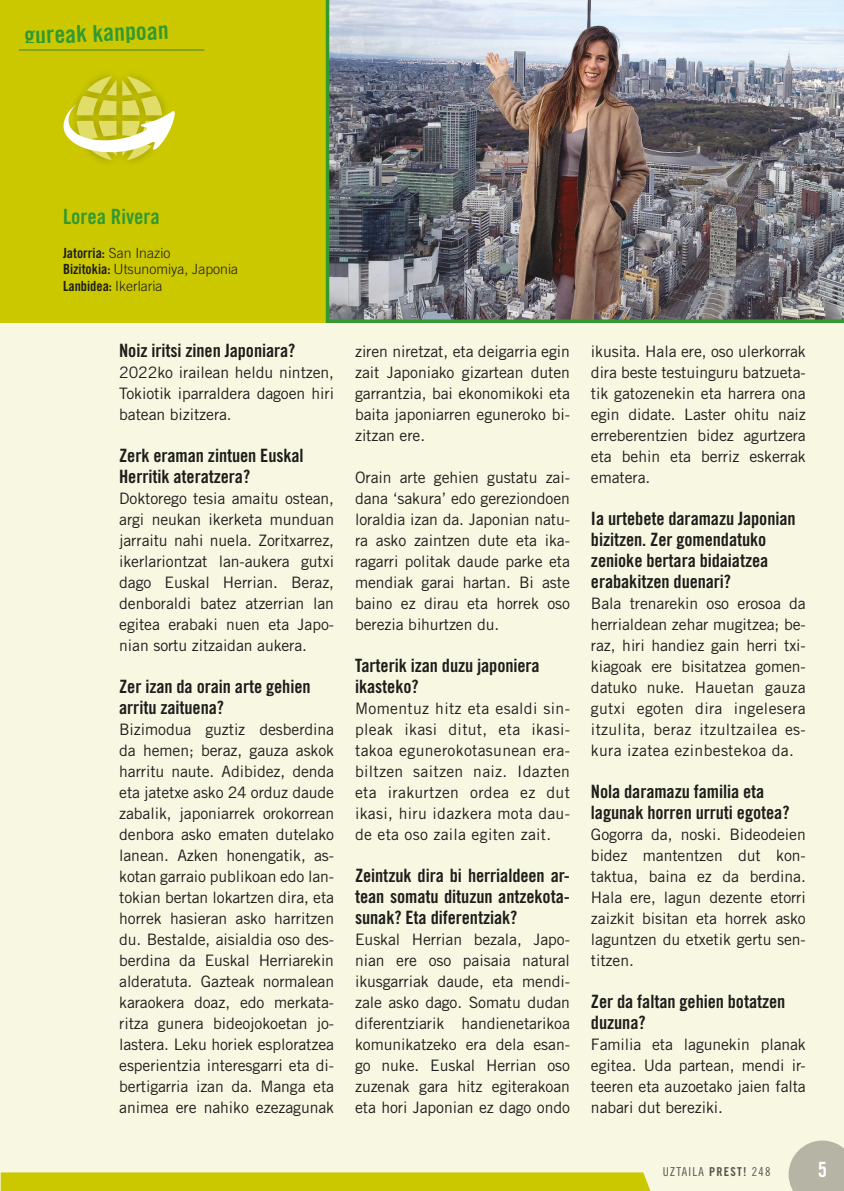
<style>
.page{position:relative;width:844px;height:1191px;background:#fff}
.page>*{position:absolute;margin:0;border:0;box-sizing:border-box;transform-origin:0 0}
.t1{font:24.5px "Trade Gothic LT Std Bd Cn 20";color:#329931}
.t2{font:21px "Trade Gothic LT Std Bd Cn 20";color:#329931}
.t3{font:21px "Trade Gothic LT Std Bd Cn 20";color:#fff}
.laburrak{font:18.38px/21px "Trade Gothic LT Std Bd Cn 20";letter-spacing:-.005em;color:#1d1d1b}
.laburrak-2{font:15.75px/21px "Trade Gothic LT Std";letter-spacing:-.005em;color:#1d1d1b;text-align:justify}
.t4{font:14px "Trade Gothic LT Std Bd Cn 20";color:#1d1d1b}
.t5{font:300 14px "Trade Gothic LT Std";color:#1d1d1b}
.t6{font:12.25px "Trade Gothic LT Std Cn 18";letter-spacing:.1em;color:#1d1d1b}
.s1{font-family:"Trade Gothic LT Std";font-weight:300}
.s2{font-family:"Trade Gothic LT Std Bd Cn 20";font-weight:400}
.s3{font-family:"Trade Gothic LT Std Bd Cn 20"}
</style>
<div class="page">
<div style="left:0;top:309px;width:843px;height:882px;background:#f8f7e2"></div>
<div style="left:0;top:0;width:843px;height:323px;background:#ccc800"></div>
<div style="left:1px;top:1172px;width:649px;height:19px;background:#ccc800"></div>
<hr style="left:19px;top:50px;width:185px;height:1px;background:#35882c">
<img style="left:326px;top:0;width:517px;height:323px">
<svg style="left:788px;top:1140px;width:55px;height:51px;background:#bebdad"></svg>
<svg style="left:63px;top:76px;width:112px;height:84px"></svg>
<p class="t1" style="left:24px;top:20px;width:146px;rotate:-2deg">gureak kanpoan</p>
<p class="t2" style="left:63px;top:204px;width:98px">Lorea Rivera</p>
<p class="t4" style="left:63px;top:244px;width:109px">Jatorria: <span class="s1">San Inazio</span></p>
<p class="t5" style="left:63px;top:261px;width:176px"><span class="s2">Bizitokia:</span> Utsunomiya, Japonia</p>
<p class="t4" style="left:63px;top:278px;width:101px">Lanbidea: <span class="s1">Ikerlaria</span></p>
<p class="laburrak" style="left:119px;top:340px;width:178px">Noiz iritsi zinen Japoniara?</p>
<p class="laburrak-2" style="left:119px;top:362px;width:216px">2022ko irailean heldu nintzen, Tokiotik iparraldera dagoen hiri batean bizitzera.</p>
<p class="laburrak" style="left:119px;top:445px;width:186px">Zerk eraman zintuen Euskal<br>Herritik ateratzera?</p>
<p class="laburrak-2" style="left:119px;top:488px;width:216px">Doktorego tesia amaitu ostean, argi neukan ikerketa munduan jarraitu nahi nuela. Zoritxarrez, ikerlariontzat lan-aukera gutxi dago Euskal Herrian. Beraz, denboraldi batez atzerrian lan egitea erabaki nuen eta Japo&shy;nian sortu zitzaidan aukera.</p>
<p class="laburrak" style="left:119px;top:676px;width:193px">Zer izan da orain arte gehien arritu zaituena?</p>
<p class="laburrak-2" style="left:119px;top:719px;width:216px">Bizimodua guztiz desberdina da hemen; beraz, gauza askok harritu naute. Adibidez, denda eta jatetxe asko 24 orduz daude zabalik, japoniarrek orokorrean denbora asko ematen dutelako lanean. Azken honengatik, as&shy;kotan garraio publikoan edo lan&shy;tokian bertan lokartzen dira, eta horrek hasieran asko harritzen du. Bestalde, aisialdia oso des&shy;berdina da Euskal Herriarekin alderatuta. Gazteak normalean karaokera doaz, edo merkata&shy;ritza gunera bideojokoetan jo&shy;lastera. Leku horiek esploratzea esperientzia interesgarri eta di&shy;bertigarria izan da. Manga eta animea ere nahiko ezezagunak</p>
<p class="laburrak-2" style="left:355px;top:341px;width:216px">ziren niretzat, eta deigarria egin zait Japoniako gizartean duten garrantzia, bai ekonomikoki eta baita japoniarren eguneroko bi&shy;zitzan ere.</p>
<p class="laburrak-2" style="left:355px;top:467px;width:216px">Orain arte gehien gustatu zai&shy;dana ‘sakura’ edo gereziondoen loraldia izan da. Japonian natu&shy;ra asko zaintzen dute eta ika&shy;ragarri politak daude parke eta mendiak garai hartan. Bi aste baino ez dirau eta horrek oso berezia bihurtzen du.</p>
<p class="laburrak" style="left:355px;top:655px;width:186px">Tarterik izan duzu japoniera ikasteko?</p>
<p class="laburrak-2" style="left:355px;top:698px;width:216px">Momentuz hitz eta esaldi sin&shy;pleak ikasi ditut, eta ikasi&shy;takoa egunerokotasunean era&shy;biltzen saitzen naiz. Idazten eta irakurtzen ordea ez dut ikasi, hiru idazkera mota dau&shy;de eta oso zaila egiten zait.</p>
<p class="laburrak" style="left:355px;top:865px;width:216px;text-align:justify">Zeintzuk dira bi herrialdeen ar&shy;tean somatu dituzun antzekota&shy;sunak? Eta diferentziak?</p>
<p class="laburrak-2" style="left:355px;top:929px;width:216px">Euskal Herrian bezala, Japo&shy;nian ere oso paisaia natural ikusgarriak daude, eta mendi&shy;zale asko dago. Somatu dudan diferentziarik handienetarikoa komunikatzeko era dela esan&shy;go nuke. Euskal Herrian oso zuzenak gara hitz egiterakoan eta hori Japonian ez dago ondo</p>
<p class="laburrak-2" style="left:591px;top:341px;width:216px">ikusita. Hala ere, oso ulerkorrak dira beste testuinguru batzueta&shy;tik gatozenekin eta harrera ona egin didate. Laster ohitu naiz erreberentzien bidez agurtzera eta behin eta berriz eskerrak ematera.</p>
<p class="laburrak" style="left:591px;top:508px;width:206px">Ia urtebete daramazu Japonian bizitzen. Zer gomendatuko zenioke bertara bidaiatzea erabakitzen duenari?</p>
<p class="laburrak-2" style="left:591px;top:593px;width:216px">Bala trenarekin oso erosoa da herrialdean zehar mugitzea; be&shy;raz, hiri handiez gain herri txi&shy;kiagoak ere bisitatzea gomen&shy;datuko nuke. Hauetan gauza gutxi egoten dira ingelesera itzulita, beraz itzultzailea es&shy;kura izatea ezinbestekoa da.</p>
<p class="laburrak" style="left:591px;top:781px;width:200px">Nola daramazu familia eta lagunak horren urruti egotea?</p>
<p class="laburrak-2" style="left:591px;top:824px;width:216px">Gogorra da, noski. Bideodeien bidez mantentzen dut kon&shy;taktua, baina ez da berdina.<br>Hala ere, lagun dezente etorri zaizkit bisitan eta horrek asko laguntzen du etxetik gertu sen&shy;titzen.</p>
<p class="laburrak" style="left:591px;top:991px;width:196px">Zer da faltan gehien botatzen duzuna?</p>
<p class="laburrak-2" style="left:591px;top:1034px;width:216px">Familia eta lagunekin planak egitea. Uda partean, mendi ir&shy;teeren eta auzoetako jaien falta nabari dut bereziki.</p>
<p class="t6" style="left:662px;top:1164px;width:110px">UZTAILA <span class="s3">PREST!</span> 248</p>
<h2 class="t3" style="left:817px;top:1157px;width:11px">5</h2>
</div>
